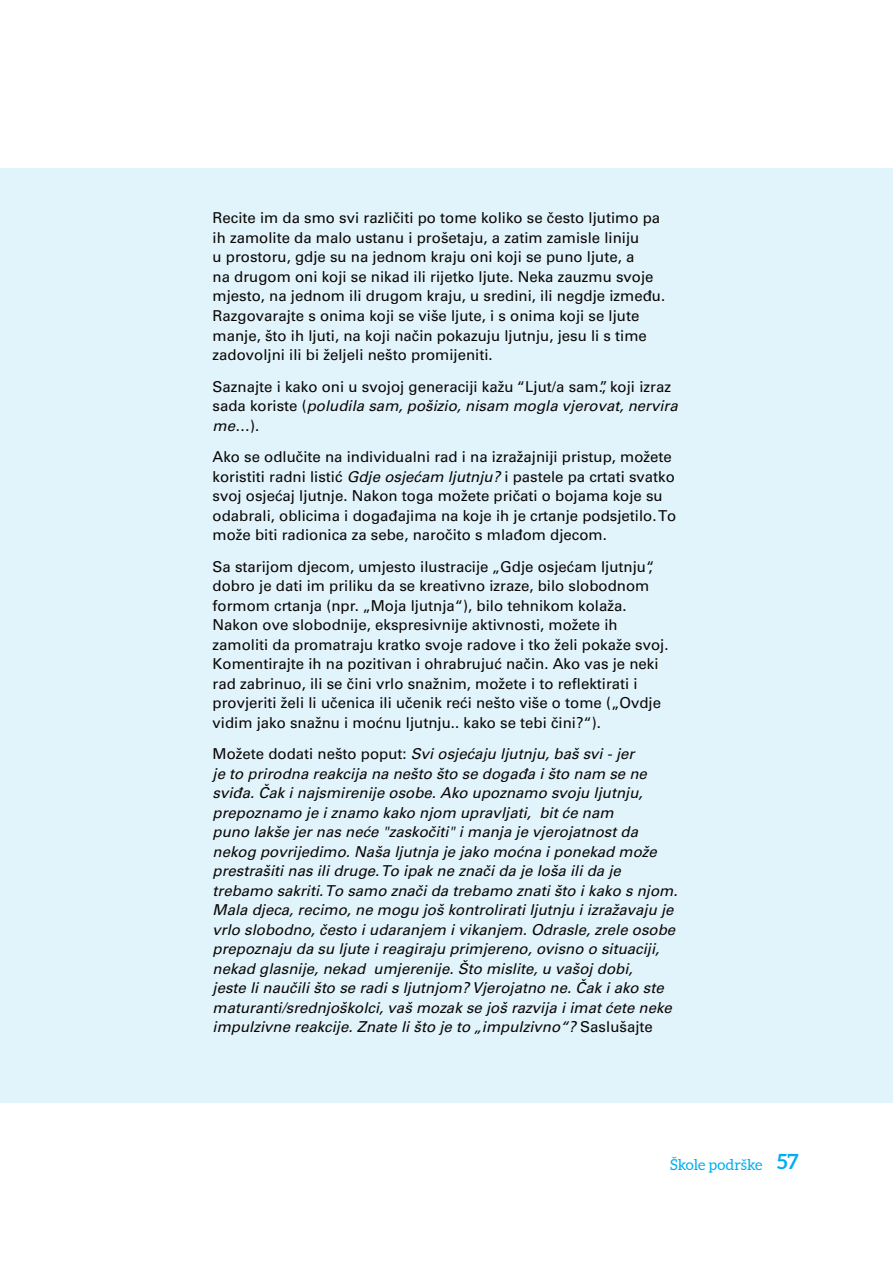
<style>
.page{position:relative;width:893px;height:1263px;background:#fff}
.page>*{position:absolute;margin:0;border:0;box-sizing:border-box;transform-origin:0 0}
.t1{font:15px/19.5px "Univers LT Std";color:#0a0604}
.t2{font:italic 15px/19.5px "Univers LT Std";color:#0a0604}
.t3{font:15px "Aleo";color:#00aeef}
.s1{font-style:italic}
.s2{font-style:normal}
.s3{font-weight:700;font-size:21px}
</style>
<div class="page">
<div style="left:1px;top:169px;width:892px;height:934px;background:#e1f4fc"></div>
<hr style="left:0;top:169px;width:1px;height:934px;background:#e1f4fc">
<p class="t1" style="left:213px;top:208px;width:454px">Recite im da smo svi različiti po tome koliko se često ljutimo pa ih zamolite da malo ustanu i prošetaju, a zatim zamisle liniju<br>u prostoru, gdje su na jednom kraju oni koji se puno ljute, a<br>na drugom oni koji se nikad ili rijetko ljute. Neka zauzmu svoje mjesto, na jednom ili drugom kraju, u sredini, ili negdje između.<br>Razgovarajte s onima koji se više ljute, i s onima koji se ljute manje, što ih ljuti, na koji način pokazuju ljutnju, jesu li s time zadovoljni ili bi željeli nešto promijeniti.</p>
<p class="t1" style="left:213px;top:376px;width:467px">Saznajte i kako oni u svojoj generaciji kažu “Ljut/a sam.”, koji izraz sada koriste (<span class="s1">poludila sam, pošizio, nisam mogla vjerovat, nervira me</span>…).</p>
<p class="t1" style="left:213px;top:447px;width:465px">Ako se odlučite na individualni rad i na izražajniji pristup, možete koristiti radni listić <span class="s1">Gdje osjećam ljutnju?</span> i pastele pa crtati svatko svoj osjećaj ljutnje. Nakon toga možete pričati o bojama koje su odabrali, oblicima i događajima na koje ih je crtanje podsjetilo. To može biti radionica za sebe, naročito s mlađom djecom.</p>
<p class="t1" style="left:213px;top:556px;width:457px">Sa starijom djecom, umjesto ilustracije „Gdje osjećam ljutnju“, dobro je dati im priliku da se kreativno izraze, bilo slobodnom formom crtanja (npr. „Moja ljutnja“), bilo tehnikom kolaža.<br>Nakon ove slobodnije, ekspresivnije aktivnosti, možete ih zamoliti da promatraju kratko svoje radove i tko želi pokaže svoj.<br>Komentirajte ih na pozitivan i ohrabrujuć način. Ako vas je neki rad zabrinuo, ili se čini vrlo snažnim, možete i to reflektirati i provjeriti želi li učenica ili učenik reći nešto više o tome („Ovdje vidim jako snažnu i moćnu ljutnju.. kako se tebi čini?“).</p>
<p class="t2" style="left:213px;top:744px;width:466px"><span class="s2">Možete dodati nešto poput:</span> Svi osjećaju ljutnju, baš svi - jer<br>je to prirodna reakcija na nešto što se događa i što nam se ne sviđa. Čak i najsmirenije osobe. Ako upoznamo svoju ljutnju, prepoznamo je i znamo kako njom upravljati, bit će nam<br>puno lakše jer nas neće "zaskočiti" i manja je vjerojatnost da nekog povrijedimo. Naša ljutnja je jako moćna i ponekad može prestrašiti nas ili druge. To ipak ne znači da je loša ili da je trebamo sakriti. To samo znači da trebamo znati što i kako s njom.<br>Mala djeca, recimo, ne mogu još kontrolirati ljutnju i izražavaju je vrlo slobodno, često i udaranjem i vikanjem. Odrasle, zrele osobe prepoznaju da su ljute i reagiraju primjereno, ovisno o situaciji, nekad glasnije, nekad umjerenije. Što mislite, u vašoj dobi,<br>jeste li naučili što se radi s ljutnjom? Vjerojatno ne. Čak i ako ste maturanti/srednjoškolci, vaš mozak se još razvija i imat ćete neke impulzivne reakcije. Znate li što je to „impulzivno“? <span class="s2">Saslušajte</span></p>
<p class="t3" style="left:670px;top:1156px;width:130px">Škole podrške <span class="s3">57</span></p>
</div>
